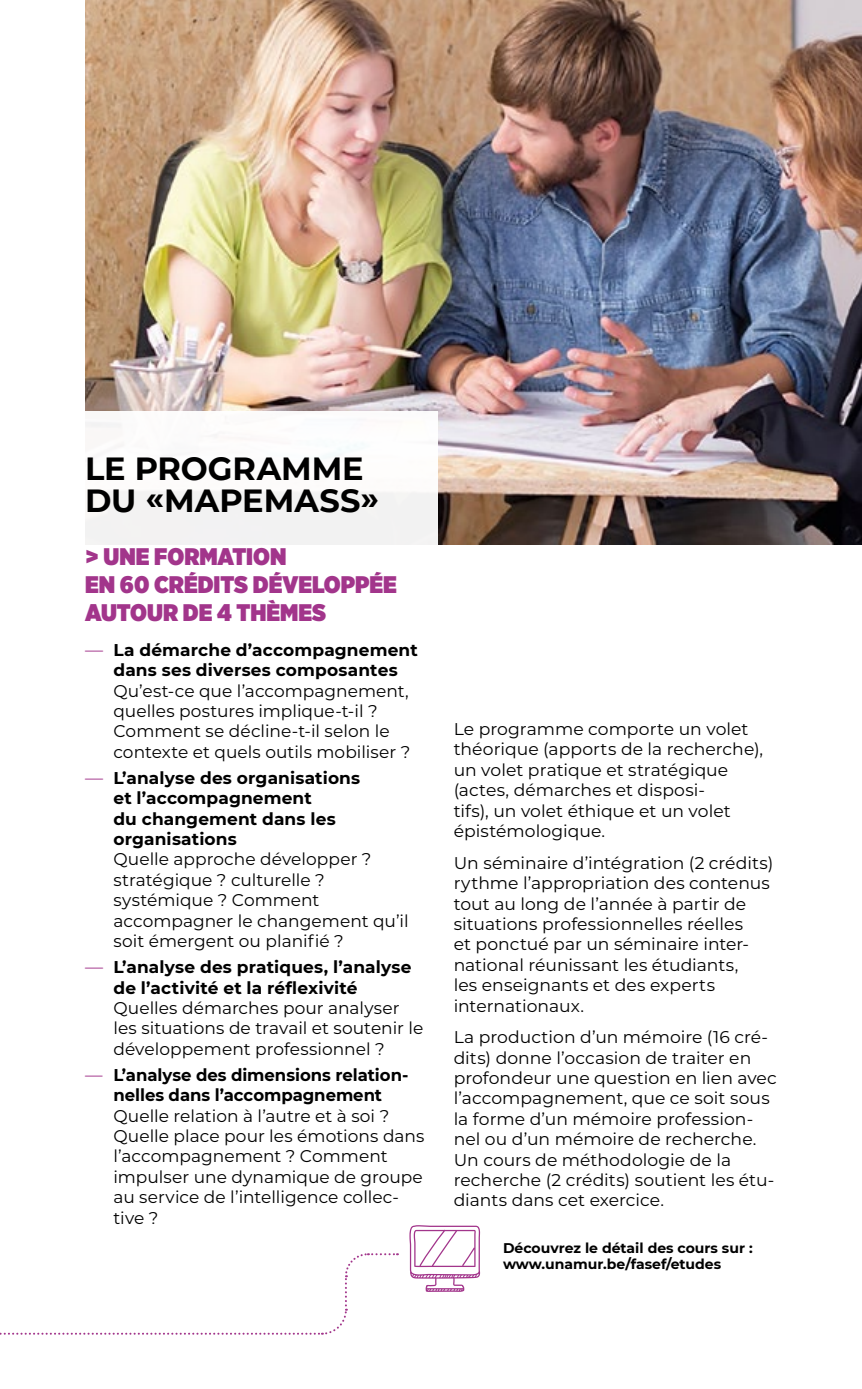
<style>
.page{position:relative;width:862px;height:1389px;background:#fff}
.page>*{position:absolute;margin:0;border:0;box-sizing:border-box;transform-origin:0 0}
.t1{font:700 32px/32px "Montserrat";color:#000}
.t2{font:900 24px/28px "Gotham Narrow";color:#a2358b}
.t3{font:17px/20.4px "Montserrat";color:#000}
.t4{font:700 17px/20.4px "Montserrat";letter-spacing:.005em;color:#000;text-align:center}
.t5{font:700 14px/16.8px "Montserrat";color:#000}
.s1{font-weight:400;font-size:18px;color:#a2358b}
</style>
<div class="page">
<svg style="left:0;top:1253px;width:398px;height:82px"></svg>
<svg style="left:409px;top:1225px;width:71px;height:67px"></svg>
<img style="left:85px;top:0;width:777px;height:544px">
<div style="left:0;top:412px;width:438px;height:767px;background:#fff"></div>
<h1 class="t1" style="left:85px;top:451px;width:296px">LE PROGRAMME<br>DU «MAPEMASS»</h1>
<h2 class="t2" style="left:85px;top:542px;width:313px">&gt; UNE FORMATION<br>EN 60 CRÉDITS DÉVELOPPÉE<br>AUTOUR DE 4 THÈMES</h2>
<p class="t4" style="left:85px;top:639px;width:334px"><span class="s1">—</span> La démarche d’accompagnement dans ses diverses composantes</p>
<p class="t3" style="left:113px;top:680px;width:298px">Qu’est-ce que l’accompagnement, quelles postures implique-t-il ?<br>Comment se décline-t-il selon le contexte et quels outils mobiliser ?</p>
<p class="t4" style="left:113px;top:767px;width:248px;text-align:left;text-indent:-28px"><span class="s1">—</span> L’analyse des organisations et l’accompagnement<br>du changement dans les organisations</p>
<p class="t3" style="left:113px;top:849px;width:297px">Quelle approche développer ? stratégique ? culturelle ? systémique ? Comment accompagner le changement qu’il soit émergent ou planifié ?</p>
<p class="t4" style="left:113px;top:956px;width:299px;text-align:left;text-indent:-28px"><span class="s1">—</span> L’analyse des pratiques, l’analyse de l’activité et la réflexivité</p>
<p class="t3" style="left:113px;top:997px;width:311px">Quelles démarches pour analyser les situations de travail et soutenir le développement professionnel ?</p>
<p class="t4" style="left:85px;top:1064px;width:325px"><span class="s1">—</span> L’analyse des dimensions relation&shy;nelles dans l’accompagnement</p>
<p class="t3" style="left:113px;top:1105px;width:312px">Quelle relation à l’autre et à soi ?<br>Quelle place pour les émotions dans l’accompagnement ? Comment impulser une dynamique de groupe au service de l’intelligence collec&shy;tive ?</p>
<p class="t3" style="left:454px;top:718px;width:311px">Le programme comporte un volet théorique (apports de la recherche), un volet pratique et stratégique (actes, démarches et disposi-<br>tifs), un volet éthique et un volet épistémologique.</p>
<p class="t3" style="left:454px;top:852px;width:321px">Un séminaire d’intégration (2 crédits) rythme l’appropriation des contenus tout au long de l’année à partir de situations professionnelles réelles<br>et ponctué par un séminaire inter&shy;national réunissant les étudiants,<br>les enseignants et des experts internationaux.</p>
<p class="t3" style="left:454px;top:1026px;width:325px">La production d’un mémoire (16 cré&shy;dits) donne l’occasion de traiter en profondeur une question en lien avec l’accompagnement, que ce soit sous la forme d’un mémoire profession&shy;nel ou d’un mémoire de recherche.<br>Un cours de méthodologie de la recherche (2 crédits) soutient les étu&shy;diants dans cet exercice.</p>
<p class="t5" style="left:503px;top:1239px;width:251px">Découvrez le détail des cours sur : www.unamur.be/fasef/etudes</p>
</div>
